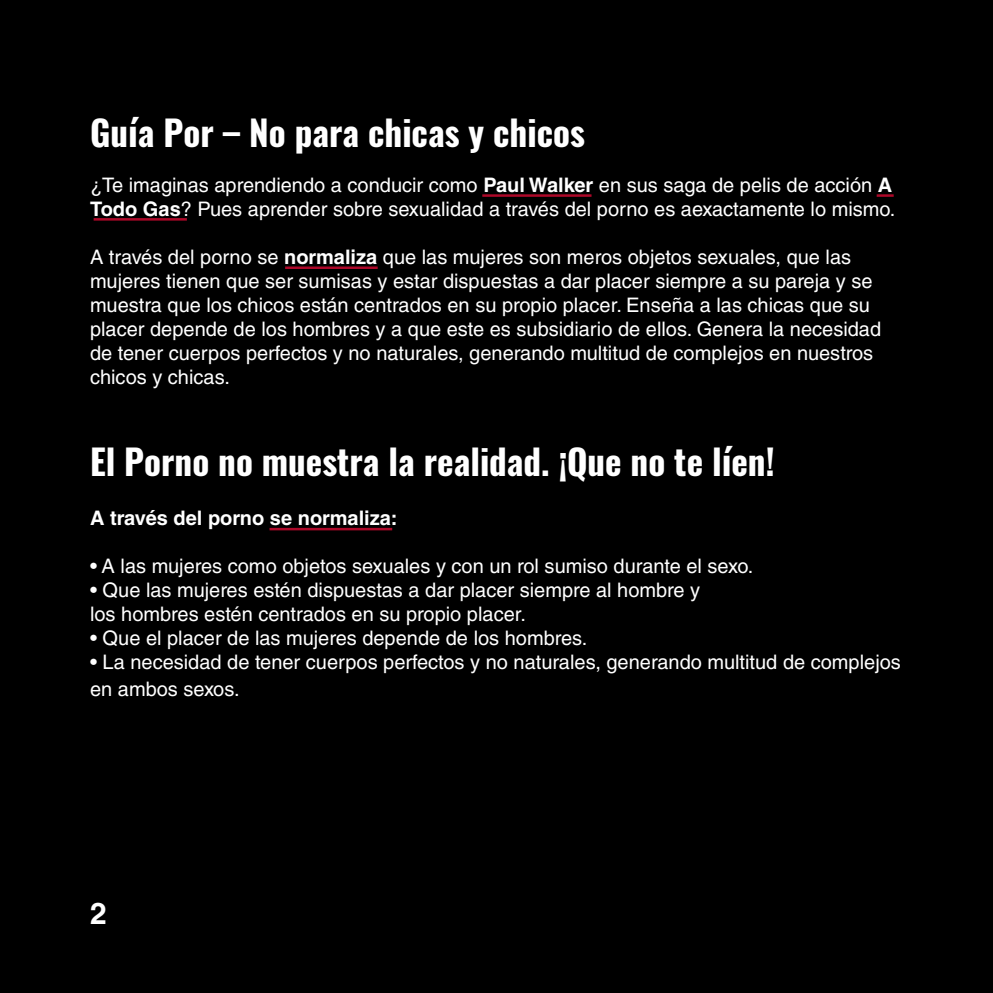
<style>
.page{position:relative;width:993px;height:993px;background:#fff}
.page>*{position:absolute;margin:0;border:0;box-sizing:border-box;transform-origin:0 0}
.t1{font:700 35px "Oswald";color:#fff}
.t2{font:700 30px "Helvetica LT Std";color:#fff}
.t3{font:20px/24px "Helvetica LT Std";color:#fff}
.t4{font:700 20px "Helvetica LT Std";color:#fff}
.s1{font-weight:700}
</style>
<div class="page">
<div style="left:0;top:0;width:992px;height:992px;background:#000"></div>
<hr style="left:269px;top:527px;width:123px;height:3px;background:#ad0829">
<hr style="left:285px;top:266px;width:92px;height:3px;background:#ad0829">
<hr style="left:482px;top:194px;width:109px;height:3px;background:#ad0829">
<hr style="left:94px;top:218px;width:93px;height:2px;background:#ad0829">
<hr style="left:876px;top:194px;width:17px;height:3px;background:#ad0829">
<p class="t1" style="left:90px;top:114px;width:496px">Guía Por – No para chicas y chicos</p>
<p class="t3" style="left:90px;top:173px;width:806px">¿Te imaginas aprendiendo a conducir como <span class="s1">Paul Walker</span> en sus saga de pelis de acción <span class="s1">A<br>Todo Gas</span>? Pues aprender sobre sexualidad a través del porno es aexactamente lo mismo.</p>
<p class="t3" style="left:90px;top:245px;width:792px">A través del porno se <span class="s1">normaliza</span> que las mujeres son meros objetos sexuales, que las mujeres tienen que ser sumisas y estar dispuestas a dar placer siempre a su pareja y se muestra que los chicos están centrados en su propio placer. Enseña a las chicas que su placer depende de los hombres y a que este es subsidiario de ellos. Genera la necesidad de tener cuerpos perfectos y no naturales, generando multitud de complejos en nuestros chicos y chicas.</p>
<p class="t1" style="left:90px;top:443px;width:686px">El Porno no muestra la realidad. ¡Que no te líen!</p>
<p class="t4" style="left:90px;top:505px;width:309px">A través del porno se normaliza:</p>
<p class="t3" style="left:90px;top:554px;width:664px">• A las mujeres como objetos sexuales y con un rol sumiso durante el sexo.</p>
<p class="t3" style="left:90px;top:578px;width:611px">• Que las mujeres estén dispuestas a dar placer siempre al hombre y</p>
<p class="t3" style="left:90px;top:602px;width:437px">los hombres estén centrados en su propio placer.</p>
<p class="t3" style="left:90px;top:626px;width:499px">• Que el placer de las mujeres depende de los hombres.</p>
<p class="t3" style="left:90px;top:648px;width:812px;line-height:27px">• La necesidad de tener cuerpos perfectos y no naturales, generando multitud de complejos en ambos sexos.</p>
<h2 class="t2" style="left:90px;top:895px;width:18px">2</h2>
</div>
